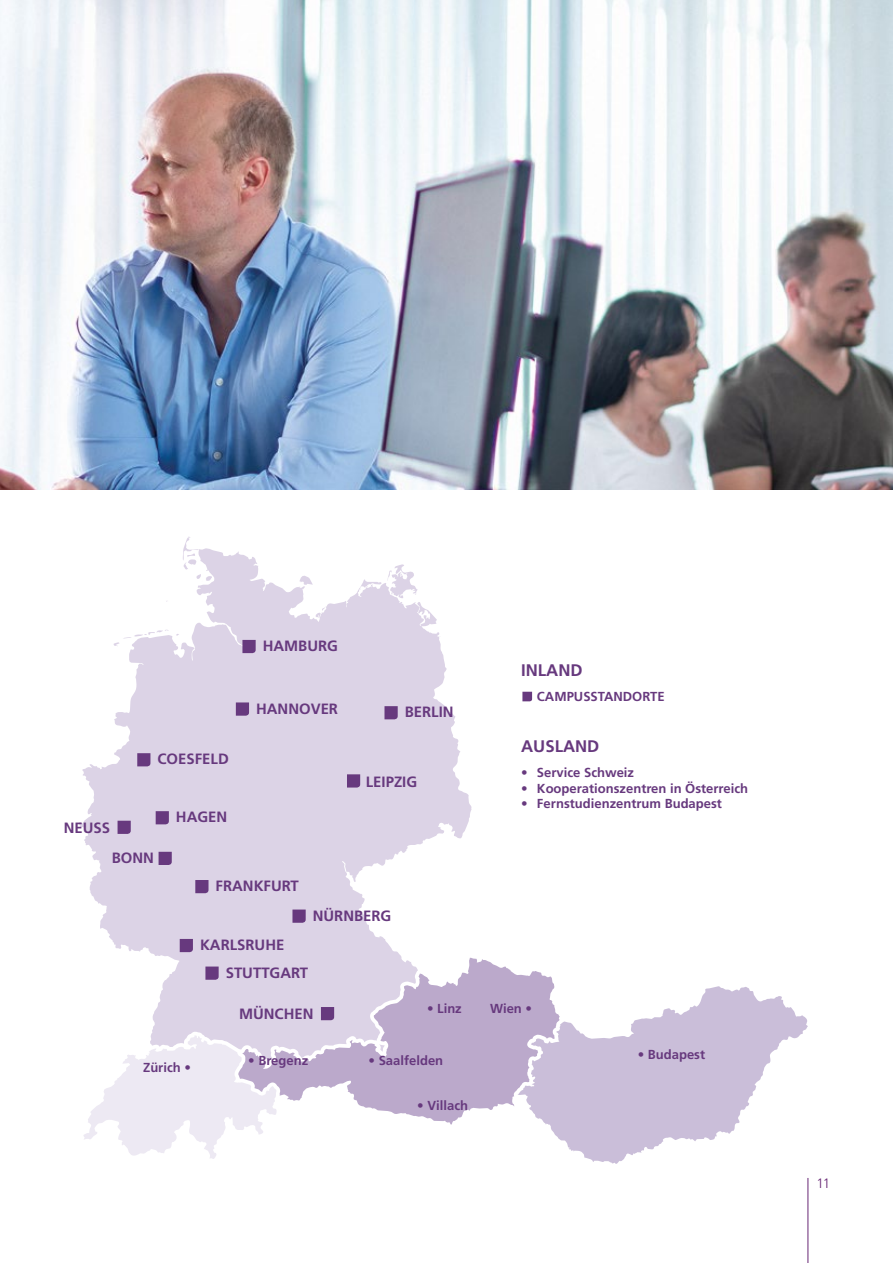
<style>
.page{position:relative;width:893px;height:1263px;background:#fff}
.page>*{position:absolute;margin:0;border:0;box-sizing:border-box;transform-origin:0 0}
.t1{font:700 16.8px "Frutiger LT Com";color:#67397e}
.t2{font:700 14.85px/27.6px "Frutiger LT Com";color:#67397e}
.t3{font:300 13.5px "Frutiger LT Com";color:#682775}
.t4{font:700 13.05px "Frutiger LT Com";color:#67397e}
</style>
<div class="page">
<img style="left:0;top:0;width:893px;height:489px">
<svg style="left:83px;top:1061px;width:180px;height:98px"></svg>
<svg style="left:184px;top:537px;width:6px;height:11px"></svg>
<svg style="left:79px;top:548px;width:393px;height:513px;fill:#dcd3e6"></svg>
<svg style="left:550px;top:986px;width:258px;height:178px;fill:#cabed9"></svg>
<svg style="left:238px;top:958px;width:322px;height:167px"></svg>
<svg style="left:341px;top:860px;width:6px;height:13px"></svg>
<svg style="left:118px;top:821px;width:13px;height:13px"></svg>
<svg style="left:137px;top:753px;width:13px;height:13px"></svg>
<svg style="left:159px;top:852px;width:13px;height:13px"></svg>
<svg style="left:195px;top:880px;width:13px;height:13px"></svg>
<svg style="left:156px;top:811px;width:13px;height:13px"></svg>
<svg style="left:180px;top:939px;width:13px;height:13px"></svg>
<svg style="left:205px;top:966px;width:14px;height:14px"></svg>
<svg style="left:321px;top:1007px;width:13px;height:13px"></svg>
<svg style="left:292px;top:909px;width:14px;height:14px"></svg>
<svg style="left:347px;top:774px;width:13px;height:13px"></svg>
<svg style="left:384px;top:706px;width:14px;height:13px"></svg>
<svg style="left:236px;top:702px;width:13px;height:14px"></svg>
<svg style="left:242px;top:640px;width:14px;height:13px"></svg>
<svg style="left:522px;top:692px;width:10px;height:9px"></svg>
<hr style="left:807px;top:1178px;width:1px;height:85px;background:#682775">
<p class="t2" style="left:263px;top:632px;width:77px">HAMBURG</p>
<p class="t2" style="left:64px;top:814px;width:48px">NEUSS</p>
<p class="t2" style="left:158px;top:745px;width:73px">COESFELD</p>
<p class="t2" style="left:176px;top:803px;width:53px">HAGEN</p>
<p class="t2" style="left:112px;top:844px;width:44px">BONN</p>
<p class="t2" style="left:256px;top:695px;width:83px">HANNOVER</p>
<p class="t2" style="left:405px;top:698px;width:50px">BERLIN</p>
<p class="t2" style="left:366px;top:768px;width:53px">LEIPZIG</p>
<p class="t2" style="left:216px;top:872px;width:85px">FRANKFURT</p>
<p class="t2" style="left:313px;top:902px;width:80px">NÜRNBERG</p>
<p class="t2" style="left:226px;top:931px;width:84px;text-indent:-26px">KARLSRUHE<br>STUTTGART</p>
<p class="t2" style="left:239px;top:1000px;width:76px">MÜNCHEN</p>
<p class="t4" style="left:427px;top:1001px;width:36px">• Linz</p>
<p class="t4" style="left:143px;top:1060px;width:49px">Zürich •</p>
<p class="t4" style="left:248px;top:1053px;width:61px">• Bregenz</p>
<p class="t4" style="left:369px;top:1053px;width:76px">• Saalfelden</p>
<p class="t4" style="left:417px;top:1098px;width:52px">• Villach</p>
<p class="t1" style="left:521px;top:660px;width:63px">INLAND</p>
<p class="t4" style="left:537px;top:688px;width:129px">CAMPUSSTANDORTE</p>
<p class="t1" style="left:521px;top:736px;width:80px">AUSLAND</p>
<p class="t4" style="left:521px;top:765px;width:114px">• Service Schweiz</p>
<p class="t4" style="left:521px;top:780px;width:228px">• Kooperationszentren in Österreich</p>
<p class="t4" style="left:521px;top:796px;width:202px">• Fernstudienzentrum Budapest</p>
<p class="t4" style="left:490px;top:1001px;width:44px">Wien •</p>
<p class="t4" style="left:638px;top:1047px;width:69px">• Budapest</p>
<p class="t3" style="left:816px;top:1175px;width:15px">11</p>
</div>
